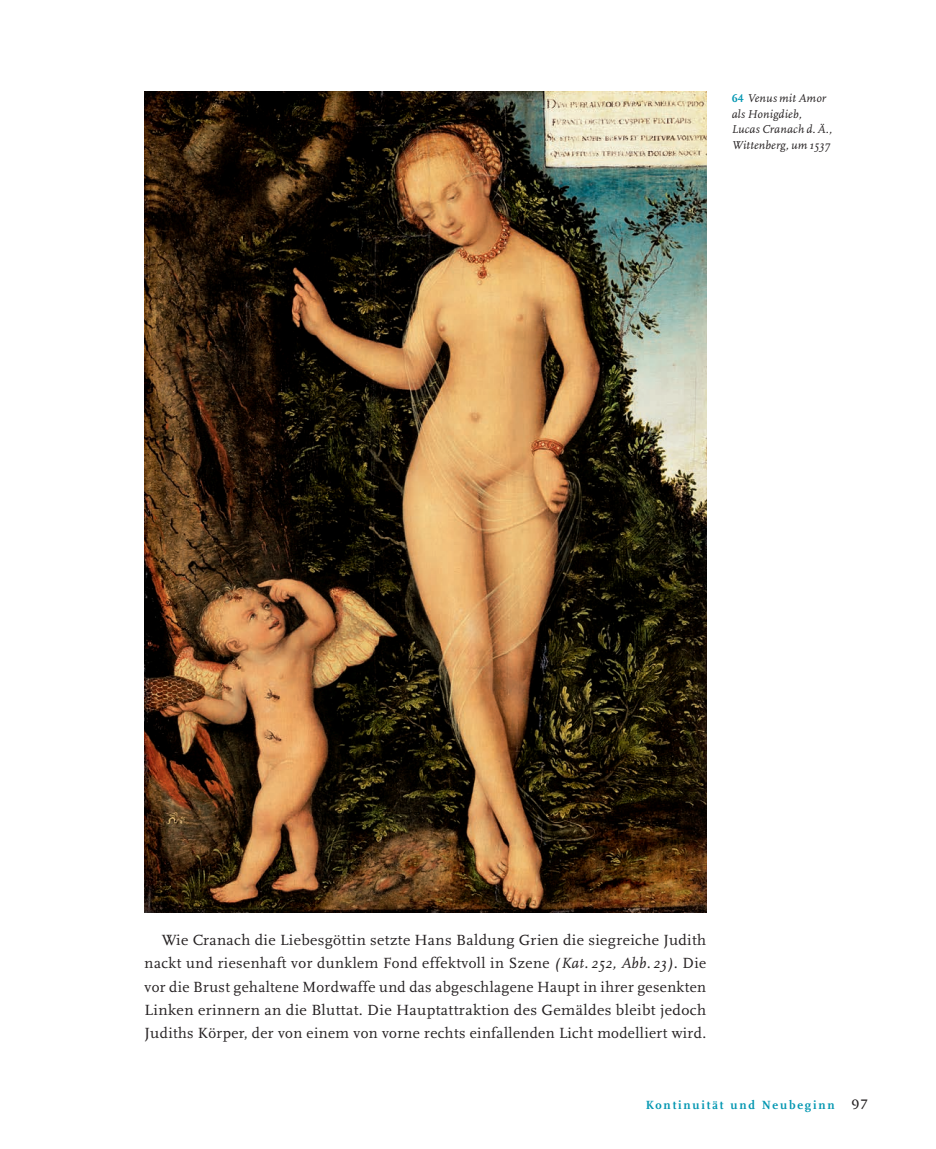
<style>
.page{position:relative;width:936px;height:1149px;background:#fff}
.page>*{position:absolute;margin:0;border:0;box-sizing:border-box;transform-origin:0 0}
.t1{font:15.3px/23.4px "Scala";letter-spacing:.025em;color:#231f20;text-align:justify}
.t2{font:700 12.3px "Scala";letter-spacing:.15em;color:#0096b1}
.t3{font:italic 11.85px/15.5px "Scala";letter-spacing:.02em;color:#231f20}
.s1{font-family:"Scala LF";font-weight:700;font-style:normal;color:#0096b1}
.s2{font-style:italic}
.s3{font-family:"Scala Caps Expert";font-weight:400;font-size:16.5px;color:#231f20}
</style>
<div class="page">
<img style="left:145px;top:91px;width:561px;height:821px">
<p class="t3" style="left:731px;top:91px;width:102px"><span class="s1">64</span> Venus mit Amor als Honigdieb,<br>Lucas Cranach d.Ä.,<br>Wittenberg, um 1537</p>
<p class="t1" style="left:145px;top:928px;width:563px;text-indent:17px">Wie Cranach die Liebesgöttin setzte Hans Baldung Grien die siegreiche Judith nackt und riesenhaft vor dunklem Fond effektvoll in Szene <span class="s2">(Kat. 252, Abb. 23).</span> Die vor die Brust gehaltene Mordwaffe und das abgeschlagene Haupt in ihrer gesenkten Linken erinnern an die Bluttat. Die Hauptattraktion des Gemäldes bleibt jedoch Judiths Körper, der von einem von vorne rechts einfallenden Licht modelliert wird.</p>
<p class="t2" style="left:645px;top:1097px;width:223px">Kontinuität und Neubeginn <span class="s3">97</span></p>
</div>
